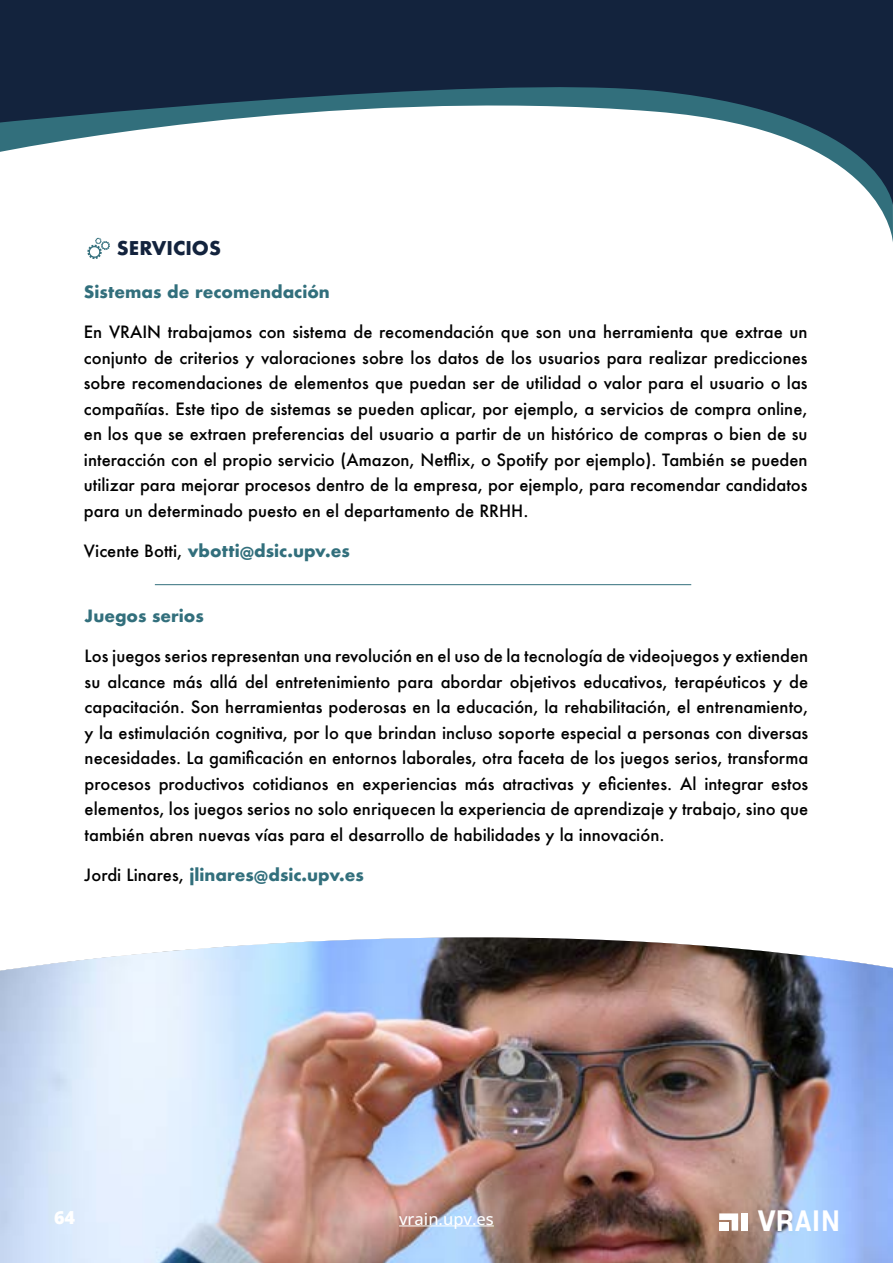
<style>
.page{position:relative;width:893px;height:1263px;background:#fff}
.page>*{position:absolute;margin:0;border:0;box-sizing:border-box;transform-origin:0 0}
.t1{font:700 30.15px "Helvetica Neue";letter-spacing:.045em;color:#fff;scale:.91 1}
.t2{font:700 18.45px "Futura";color:#13233d}
.t3{font:800 18px "Open Sans";color:#fff}
.t4{font:500 16.5px/25.5px "Futura";color:#000;text-align:justify}
.t5{font:700 16.5px "Futura";color:#326f7c}
.t6{font:500 16.5px "Open Sans";color:#fff}
.s1{font-weight:500;color:#000}
</style>
<div class="page">
<svg style="left:87px;top:243px;width:23px;height:16px"></svg>
<hr style="left:155px;top:584px;width:536px;height:1px;background:#326f7c">
<img style="left:0;top:937px;width:893px;height:326px">
<hr style="left:399px;top:1226px;width:95px;height:1px;background:#fff">
<svg style="left:0;top:0;width:893px;height:205px;fill:#13233d"></svg>
<div style="left:741px;top:1213px;width:7px;height:18px;background:#fff"></div>
<svg style="left:719px;top:1213px;width:19px;height:18px"></svg>
<p class="t2" style="left:117px;top:235px;width:106px">SERVICIOS</p>
<p class="t5" style="left:84px;top:280px;width:247px">Sistemas de recomendación</p>
<p class="t4" style="left:84px;top:319px;width:725px">En VRAIN trabajamos con sistema de recomendación que son una herramienta que extrae un conjunto de criterios y valoraciones sobre los datos de los usuarios para realizar predicciones sobre recomendaciones de elementos que puedan ser de utilidad o valor para el usuario o las compañías. Este tipo de sistemas se pueden aplicar, por ejemplo, a servicios de compra online, en los que se extraen preferencias del usuario a partir de un histórico de compras o bien de su interacción con el propio servicio (Amazon, Netflix, o Spotify por ejemplo). También se pueden utilizar para mejorar procesos dentro de la empresa, por ejemplo, para recomendar candidatos para un determinado puesto en el departamento de RRHH.</p>
<p class="t5" style="left:84px;top:539px;width:267px"><span class="s1">Vicente Botti,</span> vbotti@dsic.upv.es</p>
<p class="t5" style="left:85px;top:603px;width:121px">Juegos serios</p>
<p class="t4" style="left:85px;top:643px;width:725px">Los juegos serios representan una revolución en el uso de la tecnología de videojuegos y extienden su alcance más allá del entretenimiento para abordar objetivos educativos, terapéuticos y de capacitación. Son herramientas poderosas en la educación, la rehabilitación, el entrenamiento, y la estimulación cognitiva, por lo que brindan incluso soporte especial a personas con diversas necesidades. La gamificación en entornos laborales, otra faceta de los juegos serios, transforma procesos productivos cotidianos en experiencias más atractivas y eficientes. Al integrar estos elementos, los juegos serios no solo enriquecen la experiencia de aprendizaje y trabajo, sino que también abren nuevas vías para el desarrollo de habilidades y la innovación.</p>
<p class="t5" style="left:85px;top:863px;width:281px"><span class="s1">Jordi Linares,</span> jlinares@dsic.upv.es</p>
<p class="t3" style="left:54px;top:1203px;width:23px">64</p>
<p class="t6" style="left:399px;top:1208px;width:96px">vrain.upv.es</p>
<h1 class="t1" style="left:758px;top:1198px;width:91px">VRAIN</h1>
</div>
